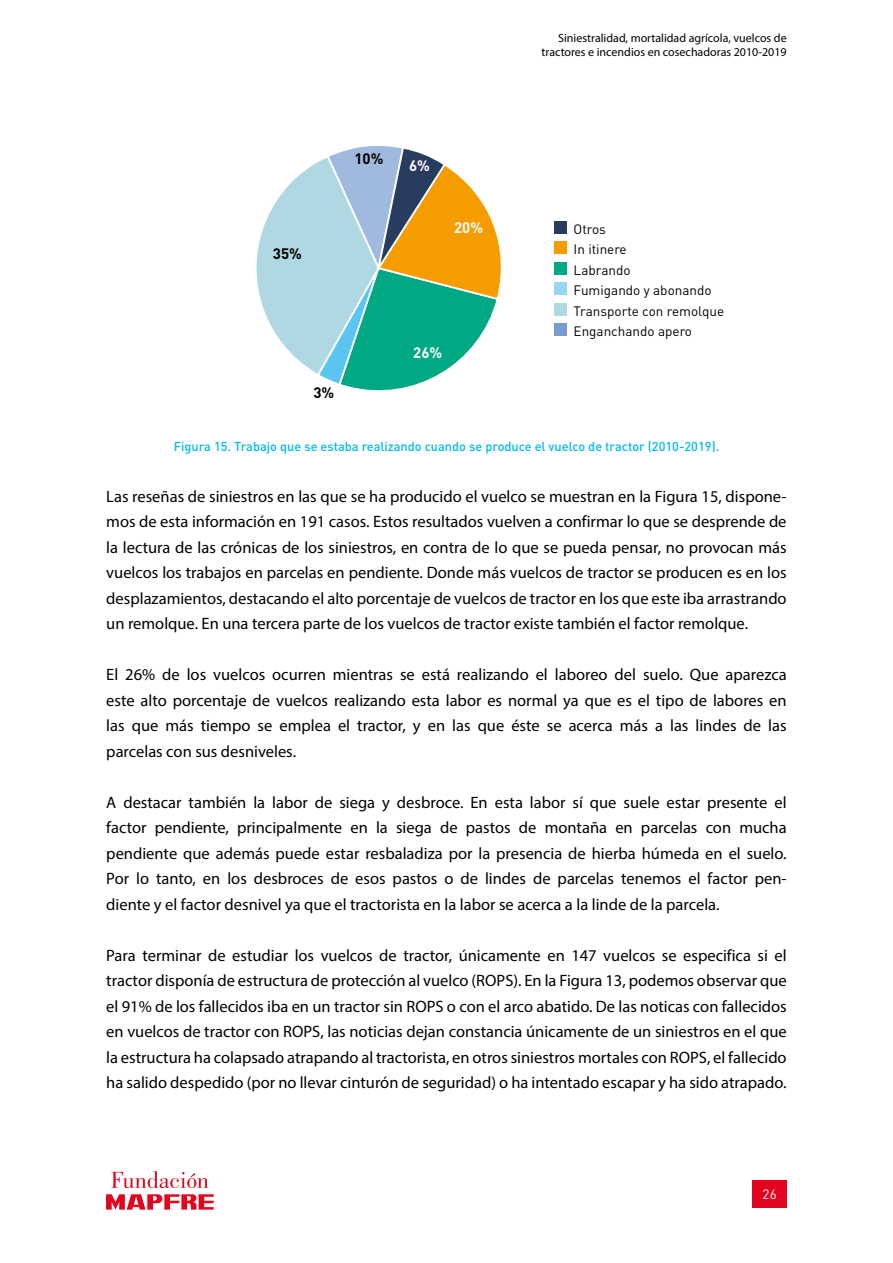
<style>
.page{position:relative;width:893px;height:1263px;background:#fff}
.page>*{position:absolute;margin:0;border:0;box-sizing:border-box;transform-origin:0 0}
.t1{font:16.5px/25.5px "Myriad Pro";color:#000;text-align:justify}
.t2{font:700 15px "DI Ng";color:#fff}
.t3{font:700 15px "DI Ng";color:#000}
.t4{font:13.5px/20.4px "DI Ng";color:#000}
.t5{font:13.5px "DI Ng";color:#fff}
.t6{font:500 12.75px "DI Ng";color:#00baee}
.t7{font:12px/14.4px "Myriad Pro";color:#000;text-align:right}
</style>
<div class="page">
<svg style="left:106px;top:1194px;width:108px;height:15px"></svg>
<svg style="left:111px;top:1171px;width:97px;height:17px"></svg>
<div style="left:753px;top:1180px;width:34px;height:28px;background:#e30520"></div>
<svg style="left:256px;top:146px;width:245px;height:245px"></svg>
<div style="left:554px;top:221px;width:13px;height:13px;background:#293c5f"></div>
<div style="left:554px;top:242px;width:13px;height:12px;background:#f59c00"></div>
<div style="left:554px;top:262px;width:13px;height:13px;background:#00a884"></div>
<div style="left:554px;top:282px;width:13px;height:13px;background:#9ad7f7"></div>
<div style="left:554px;top:303px;width:13px;height:13px;background:#afd8e2"></div>
<div style="left:554px;top:323px;width:13px;height:13px;background:#779ccf"></div>
<p class="t3" style="left:273px;top:244px;width:31px">35%</p>
<p class="t3" style="left:354px;top:149px;width:31px">10%</p>
<p class="t2" style="left:409px;top:156px;width:22px">6%</p>
<p class="t2" style="left:454px;top:218px;width:31px">20%</p>
<p class="t3" style="left:313px;top:383px;width:22px">3%</p>
<p class="t2" style="left:413px;top:343px;width:31px">26%</p>
<p class="t7" style="left:541px;top:30px;width:247px">Siniestralidad, mortalidad agrícola, vuelcos de tractores e incendios en cosechadoras 2010-2019</p>
<p class="t4" style="left:574px;top:219px;width:152px">Otros<br>In itinere<br>Labrando<br>Fumigando y abonando<br>Transporte con remolque<br>Enganchando apero</p>
<p class="t6" style="left:174px;top:438px;width:547px">Figura 15. Trabajo que se estaba realizando cuando se produce el vuelco de tractor (2010-2019).</p>
<p class="t1" style="left:106px;top:483px;width:682px">Las reseñas de siniestros en las que se ha producido el vuelco se muestran en la Figura 15, dispone&shy;mos de esta información en 191 casos. Estos resultados vuelven a confirmar lo que se desprende de la lectura de las crónicas de los siniestros, en contra de lo que se pueda pensar, no provocan más vuelcos los trabajos en parcelas en pendiente. Donde más vuelcos de tractor se producen es en los desplazamientos, destacando el alto porcentaje de vuelcos de tractor en los que este iba arrastrando un remolque. En una tercera parte de los vuelcos de tractor existe también el factor remolque.</p>
<p class="t1" style="left:106px;top:661px;width:682px">El 26% de los vuelcos ocurren mientras se está realizando el laboreo del suelo. Que aparezca este alto porcentaje de vuelcos realizando esta labor es normal ya que es el tipo de labores en las que más tiempo se emplea el tractor, y en las que éste se acerca más a las lindes de las parcelas con sus desniveles.</p>
<p class="t1" style="left:106px;top:789px;width:682px">A destacar también la labor de siega y desbroce. En esta labor sí que suele estar presente el factor pendiente, principalmente en la siega de pastos de montaña en parcelas con mucha pendiente que además puede estar resbaladiza por la presencia de hierba húmeda en el suelo.<br>Por lo tanto, en los desbroces de esos pastos o de lindes de parcelas tenemos el factor pen&shy;diente y el factor desnivel ya que el tractorista en la labor se acerca a la linde de la parcela.</p>
<p class="t1" style="left:106px;top:942px;width:682px">Para terminar de estudiar los vuelcos de tractor, únicamente en 147 vuelcos se especifica si el tractor disponía de estructura de protección al vuelco (ROPS). En la Figura 13, podemos observar que el 91% de los fallecidos iba en un tractor sin ROPS o con el arco abatido. De las noticas con fallecidos en vuelcos de tractor con ROPS, las noticias dejan constancia únicamente de un siniestros en el que la estructura ha colapsado atrapando al tractorista, en otros siniestros mortales con ROPS, el fallecido ha salido despedido (por no llevar cinturón de seguridad) o ha intentado escapar y ha sido atrapado.</p>
<p class="t5" style="left:763px;top:1186px;width:16px">26</p>
</div>
